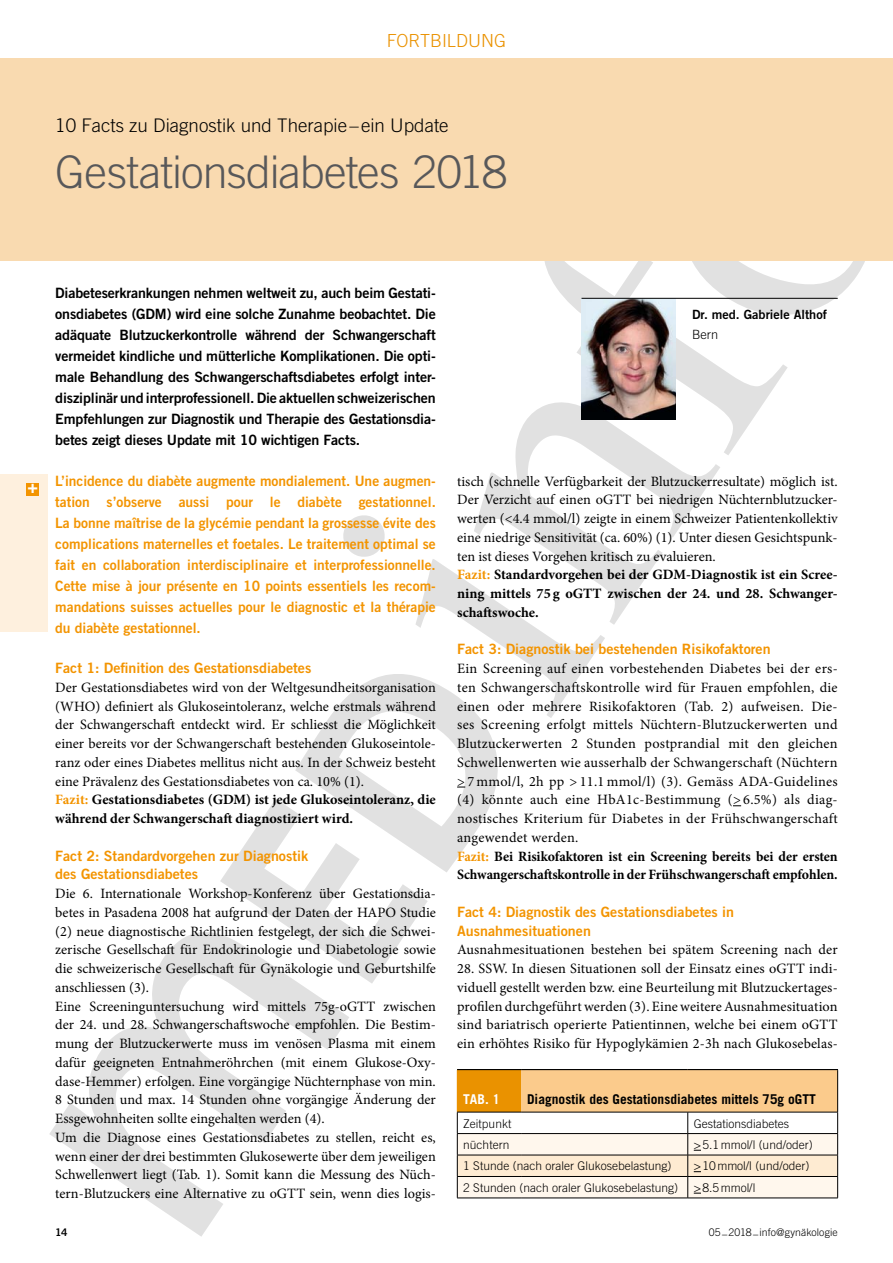
<style>
.page{position:relative;width:893px;height:1263px;background:#fff}
.page>*{position:absolute;margin:0;border:0;box-sizing:border-box;transform-origin:0 0}
.t1{font:300 45px "Trade Gothic LT";letter-spacing:-.015em;color:#58585a}
.t2{font:300 18.75px "Trade Gothic LT";color:#000}
.t3{font:300 18px "Trade Gothic LT";color:#ea9200}
.t4{font:14.25px/18.8px "Minion Pro";color:#000}
.t5{font:14.25px/18.8px "Minion Pro";letter-spacing:.02em;color:#000}
.t6{font:14.25px/21px "Trade Gothic LT Bold Two";color:#f39400}
.t7{font:14.25px/21px "Trade Gothic LT Bold Two";letter-spacing:-.01em;color:#000;text-align:justify}
.t8{font:700 13.5px "Trade Gothic LT";color:#000}
.t9{font:700 13.5px "Trade Gothic LT";color:#fff}
.t10{font:12.75px "Trade Gothic LT Bold Two";color:#000}
.t11{font:300 12.75px "Trade Gothic LT";color:#000}
.t12{font:300 12px "Trade Gothic LT";color:#000}
.t13{font:300 10.5px "Trade Gothic LT";color:#000}
.t14{font:10.5px "Trade Gothic LT Bold Two";color:#000}
.s1{font-weight:700;color:#f39400}
.s2{font-weight:700}
</style>
<div class="page">
<svg style="left:343px;top:261px;width:522px;height:457px"></svg>
<svg style="left:49px;top:658px;width:461px;height:579px"></svg>
<div style="left:0;top:58px;width:893px;height:203px;background:#f9dab0"></div>
<div style="left:0;top:474px;width:48px;height:158px;background:#fef0de"></div>
<div style="left:26px;top:483px;width:13px;height:13px;background:#f39400"></div>
<img style="left:581px;top:299px;width:94px;height:120px">
<div style="left:457px;top:1069px;width:64px;height:43px;background:#ea9200"></div>
<div style="left:521px;top:1069px;width:317px;height:43px;background:#fbcb8c"></div>
<hr style="left:457px;top:1069px;width:64px;height:1px;background:#000">
<hr style="left:521px;top:1069px;width:167px;height:1px;background:#000">
<hr style="left:688px;top:1069px;width:150px;height:1px;background:#000">
<hr style="left:837px;top:1070px;width:1px;height:42px;background:#000">
<hr style="left:457px;top:1198px;width:64px;height:1px;background:#000">
<hr style="left:521px;top:1198px;width:167px;height:1px;background:#000">
<hr style="left:688px;top:1198px;width:150px;height:1px;background:#000">
<svg style="left:457px;top:1112px;width:381px;height:86px"></svg>
<hr style="left:581px;top:298px;width:257px;height:1px;background:#000">
<p class="t3" style="left:387px;top:30px;width:121px">Fortbildung</p>
<h2 class="t2" style="left:55px;top:114px;width:395px">10 Facts zu Diagnostik und Therapie –ein U pdate</h2>
<h1 class="t1" style="left:55px;top:146px;width:453px">Gestationsdiabetes 2018</h1>
<p class="t7" style="left:55px;top:282px;width:382px">Diabeteserkrankungen nehmen weltweit zu, auch beim Gestati&shy;onsdiabetes (GDM) wird eine solche Zunahme beobachtet. Die adäquate Blutzuckerkontrolle während der Schwangerschaft vermeidet kindliche und mütterliche Komplikationen. Die opti&shy;male Behandlung des Schwangerschaftsdiabetes erfolgt inter&shy;disziplinär und interprofessionell. Die aktuellen schweizerischen Empfehlungen zur Diagnostik und Therapie des Gestationsdia&shy;betes zeigt dieses Update mit 10 wichtigen Facts.</p>
<p class="t6" style="left:55px;top:470px;width:382px;text-align:justify">L’incidence du diabète augmente mondialement. Une augmen&shy;tation s’observe aussi pour le diabète gestationnel.<br>La bonne maîtrise de la glycémie pendant la grossesse évite des complications maternelles et foetales. Le traitement optimal se fait en collaboration interdisciplinaire et interprofessionnelle.<br>Cette mise à jour présente en 10 points essentiels les recom&shy;mandations suisses actuelles pour le diagnostic et la thérapie du diabète gestationnel.</p>
<p class="t6" style="left:55px;top:657px;width:258px">Fact 1: Definition des Gestationsdiabetes</p>
<p class="t4" style="left:55px;top:678px;width:382px">Der Gestationsdiabetes wird von der Weltgesundheitsorganisation (WHO) definiert als Glukoseintoleranz, welche erstmals während der Schwangerschaft entdeckt wird. Er schliesst die Möglichkeit einer bereits vor der Schwangerschaft bestehenden Glukoseintole&shy;ranz oder eines Diabetes mellitus nicht aus. In der Schweiz besteht eine Prävalenz des Gestationsdiabetes von ca. 10% (1).<br><span class="s1">Fazit:</span> <span class="s2">Gestationsdiabetes (GDM) ist jede Glukoseintoleranz, die während der Schwangerschaft diagnostiziert wird.</span></p>
<p class="t6" style="left:55px;top:846px;width:254px;line-height:18.8px">Fact 2: Standardvorgehen zur Diagnostik des Gestationsdiabetes</p>
<p class="t4" style="left:55px;top:884px;width:382px">Die 6. Internationale Workshop-Konferenz über Gestationsdia&shy;betes in Pasadena 2008 hat aufgrund der Daten der HAPO Studie (2) neue diagnostische Richtlinien festgelegt, der sich die Schwei&shy;zerische Gesellschaft für Endokrinologie und Diabetologie sowie die schweizerische Gesellschaft für Gynäkologie und Geburtshilfe anschliessen (3).<br>Eine Screeninguntersuchung wird mittels 75g-oGTT zwischen der 24. und 28. Schwangerschaftswoche empfohlen. Die Bestim&shy;mung der Blutzuckerwerte muss im venösen Plasma mit einem dafür geeigneten Entnahmeröhrchen (mit einem Glukose-Oxy&shy;dase-Hemmer) erfolgen. Eine vorgängige Nüchternphase von min.<br>8 Stunden und max. 14 Stunden ohne vorgängige Änderung der Essgewohnheiten sollte eingehalten werden (4).<br>Um die Diagnose eines Gestationsdiabetes zu stellen, reicht es, wenn einer der drei bestimmten Glukosewerte über dem jeweiligen Schwellenwert liegt (Tab. 1). Somit kann die Messung des Nüch&shy;tern-Blutzuckers eine Alternative zu oGTT sein, wenn dies logis-</p>
<p class="t10" style="left:692px;top:306px;width:136px">Dr. med. Gabriele Althof</p>
<p class="t11" style="left:692px;top:327px;width:28px">Bern</p>
<p class="t4" style="left:457px;top:472px;width:382px">tisch (schnelle Verfügbarkeit der Blutzuckerresultate) möglich ist.<br>Der Verzicht auf einen oGTT bei niedrigen Nüchternblutzucker&shy;werten (&lt;4.4 mmol/l) zeigte in einem Schweizer Patientenkollektiv eine niedrige Sensitivität (ca. 60%) (1). Unter diesen Gesichtspunk&shy;ten ist dieses Vorgehen kritisch zu evaluieren.<br><span class="s1">Fazit:</span> <span class="s2">Standardvorgehen bei der GDM-Diagnostik ist ein Scree&shy;ning mittels 75 g oGTT zwischen der 24. und 28. Schwanger&shy;schaftswoche.</span></p>
<p class="t6" style="left:457px;top:638px;width:315px">Fact 3: Diagnostik bei bestehenden Risikofaktoren</p>
<p class="t5" style="left:457px;top:659px;width:382px">Ein Screening auf einen vorbestehenden Diabetes bei der ers&shy;ten Schwangerschaftskontrolle wird für Frauen empfohlen, die einen oder mehrere Risikofaktoren (Tab. 2) aufweisen. Die&shy;ses Screening erfolgt mittels Nüchtern-Blutzuckerwerten und Blutzuckerwerten 2 Stunden postprandial mit den gleichen Schwellenwerten wie ausserhalb der Schwangerschaft (Nüchtern &gt; 7 mmol/l, 2h pp &gt; 11.1 mmol/l) (3). Gemäss ADA-Guidelines (4) könnte auch eine HbA1c-Bestimmung (&gt; 6.5%) als diag&shy;nostisches Kriterium für Diabetes in der Frühschwangerschaft angewendet werden.<br><span class="s1">Fazit:</span> <span class="s2">Bei Risikofaktoren ist ein Screening bereits bei der ersten Schwangerschaftskontrolle in der Frühschwangerschaft empfohlen.</span></p>
<p class="t6" style="left:457px;top:902px;width:279px;line-height:18.8px">Fact 4: Diagnostik des Gestationsdiabetes in<br>Ausnahmesituationen</p>
<p class="t4" style="left:457px;top:940px;width:382px">Ausnahmesituationen bestehen bei spätem Screening nach der</p>
<p class="t4" style="left:457px;top:959px;width:382px;text-align:justify">28. SSW. In diesen Situationen soll der Einsatz eines oGTT indi&shy;viduell gestellt werden bzw. eine Beurteilung mit Blutzuckertages&shy;profilen durchgeführt werden (3). Eine weitere Ausnahmesituation sind bariatrisch operierte Patientinnen, welche bei einem oGTT ein erhöhtes Risiko für Hypoglykämien 2-3h nach Glukosebelas-</p>
<p class="t9" style="left:463px;top:1090px;width:38px">Tab. 1</p>
<p class="t8" style="left:527px;top:1090px;width:290px">Diagnostik des Gestationsdiabetes mittels 75g oGTT</p>
<p class="t12" style="left:463px;top:1116px;width:50px">Zeitpunkt</p>
<p class="t12" style="left:694px;top:1116px;width:97px">Gestationsdiabetes</p>
<p class="t12" style="left:463px;top:1137px;width:48px">nüchtern</p>
<p class="t12" style="left:694px;top:1137px;width:120px">&gt;5.1mmol/l (und/oder)</p>
<p class="t12" style="left:463px;top:1159px;width:210px">1 Stunde (nach oraler Glukosebelastung)</p>
<p class="t12" style="left:694px;top:1159px;width:117px">&gt;10mmol/l (und/oder)</p>
<p class="t12" style="left:463px;top:1180px;width:216px">2 Stunden (nach oraler Glukosebelastung)</p>
<p class="t12" style="left:694px;top:1180px;width:63px">&gt;8.5mmol/l</p>
<p class="t14" style="left:55px;top:1225px;width:14px">14</p>
<p class="t13" style="left:709px;top:1226px;width:130px">05_2018_info@gynäkologie</p>
</div>
